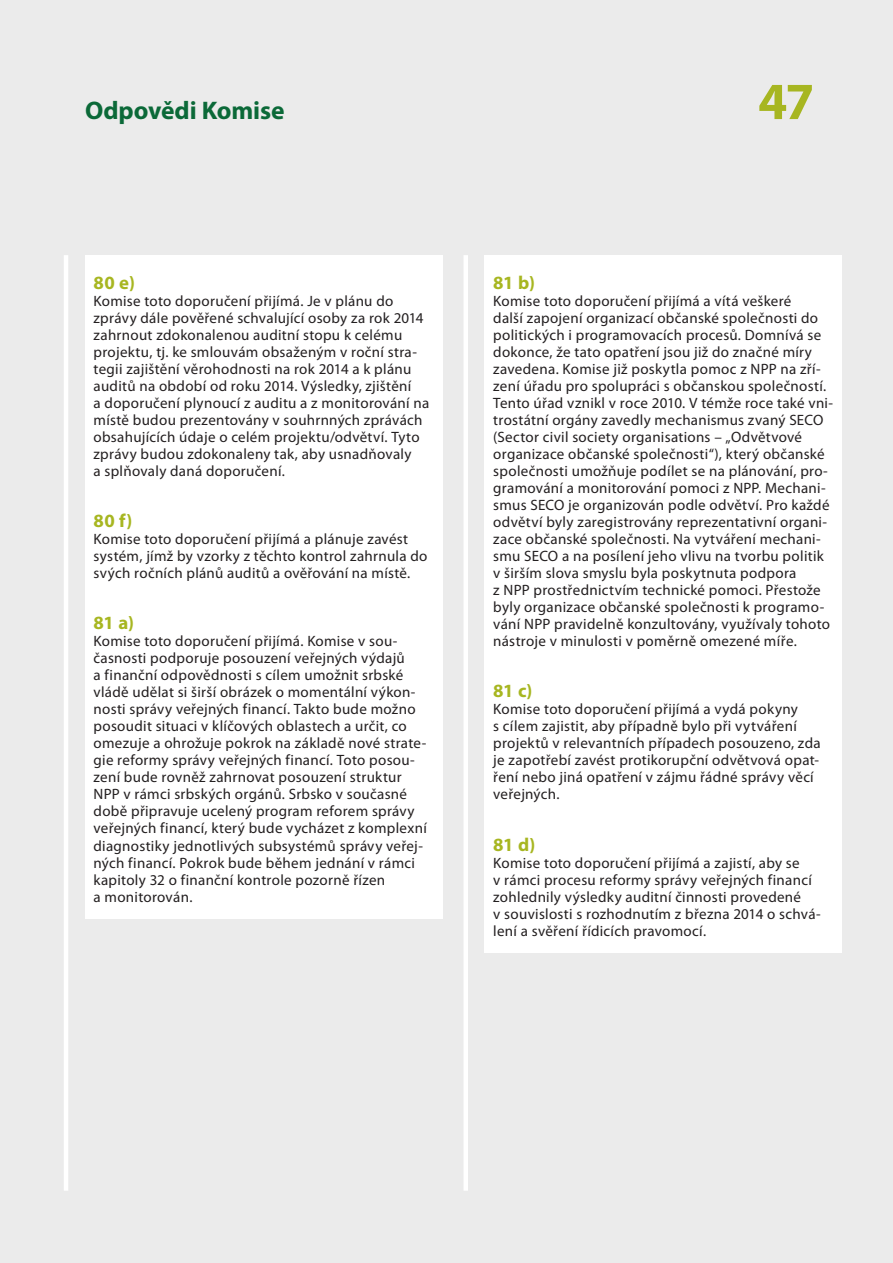
<style>
.page{position:relative;width:893px;height:1263px;background:#ebebeb}
.page>*{position:absolute;margin:0;border:0;box-sizing:border-box;transform-origin:0 0}
.t1{font:700 52.5px "Myriad Pro";color:#a7b621}
.t2{font:700 25.5px "Myriad Pro";letter-spacing:-.005em;color:#0b6938}
.K_03_-_REP_CHIFFRE{font:700 18.75px "Myriad Pro";letter-spacing:-.02em;color:#a7b621}
.K_04_-_REP_TEXTE_COU{font:15px/17px "Myriad Pro";letter-spacing:.02em;color:#231f20}
</style>
<div class="page">
<hr style="left:64px;top:255px;width:4px;height:936px;background:#fff">
<div style="left:463px;top:255px;width:5px;height:936px;background:#fff"></div>
<div style="left:485px;top:255px;width:357px;height:697px;background:#fff"></div>
<div style="left:85px;top:255px;width:357px;height:663px;background:#fff"></div>
<h2 class="t2" style="left:85px;top:94px;width:201px">Odpovědi Komise</h2>
<p class="K_03_-_REP_CHIFFRE" style="left:94px;top:271px;width:43px">80 e)</p>
<p class="K_04_-_REP_TEXTE_COU" style="left:94px;top:292px;width:337px">Komise toto doporučení přijímá. Je v plánu do zprávy dále pověřené schvalující osoby za rok 2014 zahrnout zdokonalenou auditní stopu k celému projektu, tj. ke smlouvám obsaženým v roční stra‑ tegii zajištění věrohodnosti na rok 2014 a k plánu auditů na období od roku 2014. Výsledky, zjištění<br>a doporučení plynoucí z auditu a z monitorování na místě budou prezentovány v souhrnných zprávách obsahujících údaje o celém projektu/odvětví. Tyto zprávy budou zdokonaleny tak, aby usnadňovaly<br>a splňovaly daná doporučení.</p>
<p class="K_03_-_REP_CHIFFRE" style="left:94px;top:509px;width:40px">80 f)</p>
<p class="K_04_-_REP_TEXTE_COU" style="left:94px;top:531px;width:335px">Komise toto doporučení přijímá a plánuje zavést systém, jímž by vzorky z těchto kontrol zahrnula do svých ročních plánů auditů a ověřování na místě.</p>
<p class="K_03_-_REP_CHIFFRE" style="left:94px;top:611px;width:42px">81 a)</p>
<p class="K_04_-_REP_TEXTE_COU" style="left:94px;top:633px;width:335px">Komise toto doporučení přijímá. Komise v sou‑ časnosti podporuje posouzení veřejných výdajů<br>a finanční odpovědnosti s cílem umožnit srbské vládě udělat si širší obrázek o momentální výkon‑ nosti správy veřejných financí. Takto bude možno posoudit situaci v klíčových oblastech a určit, co omezuje a ohrožuje pokrok na základě nové strate‑ gie reformy správy veřejných financí. Toto posou‑ zení bude rovněž zahrnovat posouzení struktur NPP v rámci srbských orgánů. Srbsko v současné době připravuje ucelený program reforem správy veřejných financí, který bude vycházet z komplexní diagnostiky jednotlivých subsystémů správy veřej‑ ných financí. Pokrok bude během jednání v rámci kapitoly 32 o finanční kontrole pozorně řízen<br>a monitorován.</p>
<h1 class="t1" style="left:758px;top:67px;width:58px">47</h1>
<p class="K_03_-_REP_CHIFFRE" style="left:493px;top:271px;width:43px">81 b)</p>
<p class="K_04_-_REP_TEXTE_COU" style="left:493px;top:292px;width:341px">Komise toto doporučení přijímá a vítá veškeré<br>další zapojení organizací občanské společnosti do politických i programovacích procesů. Domnívá se dokonce, že tato opatření jsou již do značné míry zavedena. Komise již poskytla pomoc z NPP na zří‑ zení úřadu pro spolupráci s občanskou společností.<br>Tento úřad vznikl v roce 2010. V témže roce také vni‑ trostátní orgány zavedly mechanismus zvaný SECO (Sector civil society organisations – „Odvětvové organizace občanské společnosti“), který občanské společnosti umožňuje podílet se na plánování, pro‑ gramování a monitorování pomoci z NPP. Mechani‑ smus SECO je organizován podle odvětví. Pro každé odvětví byly zaregistrovány reprezentativní organi‑ zace občanské společnosti. Na vytváření mechani‑ smu SECO a na posílení jeho vlivu na tvorbu politik v širším slova smyslu byla poskytnuta podpora<br>z NPP prostřednictvím technické pomoci. Přestože byly organizace občanské společnosti k programo‑ vání NPP pravidelně konzultovány, využívaly tohoto nástroje v minulosti v poměrně omezené míře.</p>
<p class="K_03_-_REP_CHIFFRE" style="left:493px;top:679px;width:41px">81 c)</p>
<p class="K_04_-_REP_TEXTE_COU" style="left:493px;top:701px;width:329px">Komise toto doporučení přijímá a vydá pokyny<br>s cílem zajistit, aby případně bylo při vytváření projektů v relevantních případech posouzeno, zda je zapotřebí zavést protikorupční odvětvová opat‑ ření nebo jiná opatření v zájmu řádné správy věcí veřejných.</p>
<p class="K_03_-_REP_CHIFFRE" style="left:493px;top:832px;width:44px">81 d)</p>
<p class="K_04_-_REP_TEXTE_COU" style="left:493px;top:854px;width:329px">Komise toto doporučení přijímá a zajistí, aby se<br>v rámci procesu reformy správy veřejných financí zohlednily výsledky auditní činnosti provedené<br>v souvislosti s rozhodnutím z března 2014 o schvá‑ lení a svěření řídicích pravomocí.</p>
</div>
